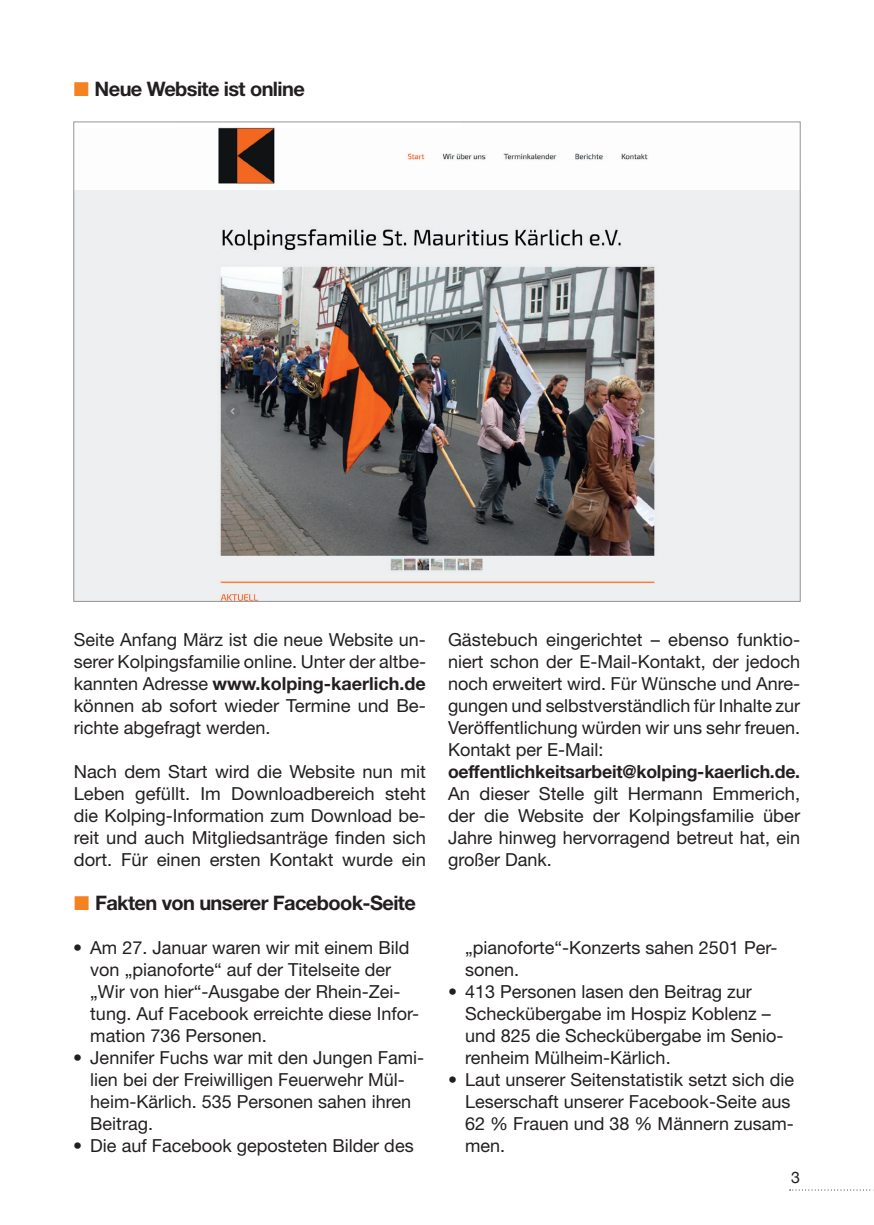
<style>
.page{position:relative;width:874px;height:1225px;background:#fff}
.page>*{position:absolute;margin:0;border:0;box-sizing:border-box;transform-origin:0 0}
.t1{font:700 20px "Helvetica Neue";letter-spacing:-.03em;color:#231f20}
.t2{font:18px/22px "Helvetica Neue";color:#231f20}
.t3{font:700 18px "Helvetica Neue";letter-spacing:-.01em;color:#231f20}
.t4{font:16px "Helvetica Neue";color:#231f20}
.s1{color:#f58220}
.s2{font-weight:700}
</style>
<div class="page">
<svg style="left:789px;top:1189px;width:85px;height:1px"></svg>
<img style="left:75px;top:127px;width:723px;height:473px">
<p class="t1" style="left:74px;top:76px;width:232px"><span class="s1">■</span> Neue Website ist online</p>
<p class="t2" style="left:74px;top:628px;width:353px;text-align:justify">Seite Anfang März ist die neue Website un&shy;serer Kolpingsfamilie online. Unter der altbe&shy;kannten Adresse <span class="s2">www.kolping-kaerlich.de </span>können ab sofort wieder Termine und Be&shy;richte abgefragt werden.</p>
<p class="t2" style="left:74px;top:760px;width:353px;text-align:justify">Nach dem Start wird die Website nun mit Leben gefüllt. Im Downloadbereich steht die Kolping-Information zum Download be&shy;reit und auch Mitgliedsanträge finden sich dort. Für einen ersten Kontakt wurde ein</p>
<p class="t1" style="left:74px;top:890px;width:343px"><span class="s1">■</span> Fakten von unserer Facebook-Seite</p>
<p class="t2" style="left:90px;top:936px;width:330px;text-indent:-17px">• Am 27. Januar waren wir mit einem Bild von „pianoforte“ auf der Titelseite der „Wir von hier“-Ausgabe der Rhein-Zei&shy;tung. Auf Facebook erreichte diese Infor&shy;mation 736 Personen.</p>
<p class="t2" style="left:90px;top:1046px;width:335px;text-indent:-17px">• Jennifer Fuchs war mit den Jungen Fami&shy;lien bei der Freiwilligen Feuerwehr Mül&shy;heim-Kärlich. 535 Personen sahen ihren<br>Beitrag.</p>
<p class="t2" style="left:73px;top:1134px;width:342px">• Die auf Facebook geposteten Bilder des</p>
<p class="t2" style="left:448px;top:628px;width:353px;text-align:justify">Gästebuch eingerichtet – ebenso funktio&shy;niert schon der E-Mail-Kontakt, der jedoch noch erweitert wird. Für Wünsche und Anre&shy;gungen und selbstverständlich für Inhalte zur Veröffentlichung würden wir uns sehr freuen.<br>Kontakt per E-Mail:</p>
<p class="t3" style="left:448px;top:760px;width:353px">oeffentlichkeitsarbeit@kolping-kaerlich.de.</p>
<p class="t2" style="left:448px;top:782px;width:353px;text-align:justify">An dieser Stelle gilt Hermann Emmerich, der die Website der Kolpingsfamilie über Jahre hinweg hervorragend betreut hat, ein großer Dank.</p>
<p class="t2" style="left:465px;top:936px;width:314px">„pianoforte“-Konzerts sahen 2501 Per&shy;sonen.</p>
<p class="t2" style="left:465px;top:980px;width:320px;text-indent:-17px">• 413 Personen lasen den Beitrag zur Scheckübergabe im Hospiz Koblenz – und 825 die Scheckübergabe im Senio&shy;renheim Mülheim-Kärlich.</p>
<p class="t2" style="left:465px;top:1068px;width:330px;text-indent:-17px">• Laut unserer Seitenstatistik setzt sich die<br>Leserschaft unserer Facebook-Seite aus<br>62 % Frauen und 38 % Männern zusam&shy;men.</p>
<p class="t4" style="left:790px;top:1165px;width:10px">3</p>
</div>
